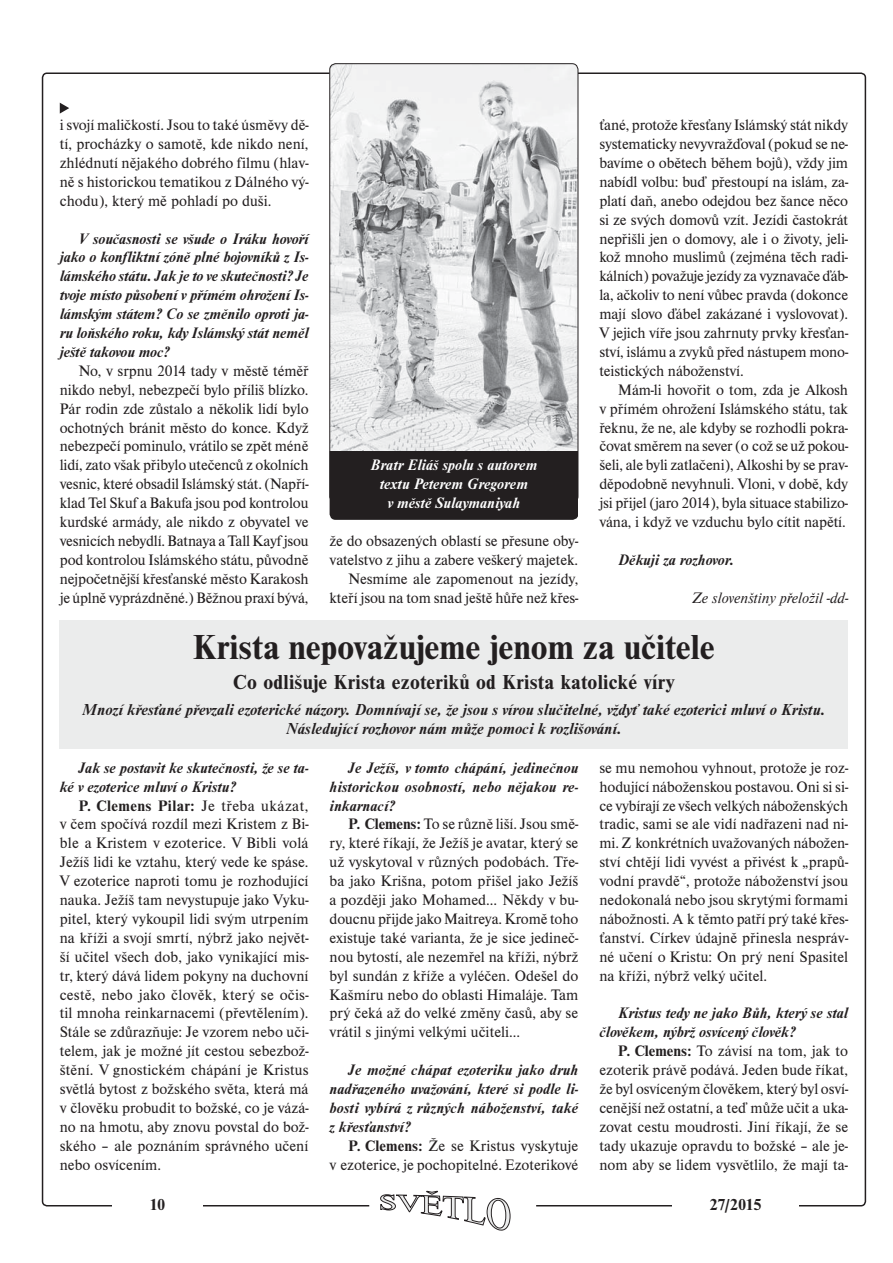
<style>
.page{position:relative;width:893px;height:1263px;background:#fff}
.page>*{position:absolute;margin:0;border:0;box-sizing:border-box;transform-origin:0 0}
.t1{font:700 36px "Nimbus Rom DEE";color:#231f20}
.t2{font:700 21px "Nimbus Rom DEE";letter-spacing:.01em;color:#231f20}
.t3{font:italic 700 16.5px/19.5px "Nimbus Rom DEE";color:#231f20;text-align:center}
.t4{font:700 16.5px "Nimbus Rom DEE";letter-spacing:-.025em;color:#231f20}
.t5{font:15.75px/18.9px "Nimbus Rom DEE";letter-spacing:-.005em;color:#231f20;text-align:justify}
.t6{font:italic 700 15.75px/18.9px "Nimbus Rom DEE";color:#231f20;text-align:justify}
.t7{font:italic 700 15.75px/18.9px "Nimbus Rom DEE";color:#fff;text-align:center}
.t8{font:italic 15.75px "Nimbus Rom DEE";color:#231f20}
.s1{font-weight:700}
</style>
<div class="page">
<svg style="left:380px;top:1191px;width:130px;height:40px"></svg>
<svg style="left:60px;top:103px;width:9px;height:11px"></svg>
<div style="left:60px;top:620px;width:788px;height:129px;background:#ebecec"></div>
<img style="left:330px;top:64px;width:248px;height:387px">
<div style="left:329px;top:451px;width:249px;height:69px;background:#231f20"></div>
<p class="t5" style="left:599px;top:117px;width:250px">ťané, protože křesťany Islámský stát nikdy systematicky nevyvražďoval (pokud se ne&shy;bavíme o obětech během bojů), vždy jim nabídl volbu: buď přestoupí na islám, za&shy;platí daň, anebo odejdou bez šance něco si ze svých domovů vzít. Jezídi častokrát nepřišli jen o domovy, ale i o životy, jeli&shy;kož mnoho muslimů (zejména těch radi&shy;kálních) považuje jezídy za vyznavače ďáb&shy;la, ačkoliv to není vůbec pravda (dokonce mají slovo ďábel zakázané i vyslovovat).<br>V jejich víře jsou zahrnuty prvky křesťan&shy;ství, islámu a zvyků před nástupem mono&shy;teistických náboženství.</p>
<p class="t5" style="left:599px;top:381px;width:250px;text-indent:19px">Mám-li hovořit o tom, zda je Alkosh v přímém ohrožení Islámského státu, tak řeknu, že ne, ale kdyby se rozhodli pokra&shy;čovat směrem na sever (o což se už pokou&shy;šeli, ale byli zatlačeni), Alkoshi by se prav&shy;děpodobně nevyhnuli. Vloni, v době, kdy jsi přijel (jaro 2014), byla situace stabilizo&shy;vána, i když ve vzduchu bylo cítit napětí.</p>
<p class="t6" style="left:618px;top:551px;width:117px">Děkuji za rozhovor.</p>
<p class="t8" style="left:692px;top:591px;width:158px">Ze slovenštiny přeložil -dd-</p>
<h1 class="t1" style="left:193px;top:633px;width:523px">Krista nepovažujeme jenom za učitele</h1>
<h2 class="t2" style="left:233px;top:674px;width:443px">Co odlišuje Krista ezoteriků od Krista katolické víry</h2>
<p class="t3" style="left:82px;top:701px;width:744px">Mnozí křesťané převzali ezoterické názory. Domnívají se, že jsou s vírou slučitelné, vždyť také ezoterici mluví o Kristu.<br>Následující rozhovor nám může pomoci k rozlišování.</p>
<p class="t6" style="left:60px;top:759px;width:250px;text-indent:19px">Jak se postavit ke skutečnosti, že se ta&shy;ké v ezoterice mluví o Kristu?</p>
<p class="t5" style="left:60px;top:797px;width:250px;text-indent:19px"><span class="s1">P. Clemens Pilar:</span> Je třeba ukázat, v čem spočívá rozdíl mezi Kristem z Bi&shy;ble a Kristem v ezoterice. V Bibli volá Ježíš lidi ke vztahu, který vede ke spáse.<br>V ezoterice naproti tomu je rozhodující nauka. Ježíš tam nevystupuje jako Vyku&shy;pitel, který vykoupil lidi svým utrpením na kříži a svojí smrtí, nýbrž jako největ&shy;ší učitel všech dob, jako vynikající mis&shy;tr, který dává lidem pokyny na duchovní cestě, nebo jako člověk, který se očis&shy;til mnoha reinkarnacemi (převtělením).<br>Stále se zdůrazňuje: Je vzorem nebo uči&shy;telem, jak je možné jít cestou sebezbož&shy;štění. V gnostickém chápání je Kristus světlá bytost z božského světa, která má v člověku probudit to božské, co je vázá&shy;no na hmotu, aby znovu povstal do bož&shy;ského – ale poznáním správného učení nebo osvícením.</p>
<p class="t5" style="left:60px;top:117px;width:250px">i svojí maličkostí. Jsou to také úsměvy dě&shy;tí, procházky o samotě, kde nikdo není, zhlédnutí nějakého dobrého filmu (hlav&shy;ně s historickou tematikou z Dálného vý&shy;chodu), který mě pohladí po duši.</p>
<p class="t6" style="left:60px;top:230px;width:250px;text-indent:19px">V současnosti se všude o Iráku hovoří jako o konfliktní zóně plné bojovníků z Is&shy;lámského státu. Jak je to ve skutečnosti? Je tvoje místo působení v přímém ohrožení Is&shy;lámským státem? Co se změnilo oproti ja&shy;ru loňského roku, kdy Islámský stát neměl ještě takovou moc?</p>
<p class="t5" style="left:60px;top:362px;width:250px;text-indent:19px">No, v srpnu 2014 tady v městě téměř nikdo nebyl, nebezpečí bylo příliš blízko.<br>Pár rodin zde zůstalo a několik lidí bylo ochotných bránit město do konce. Když nebezpečí pominulo, vrátilo se zpět méně lidí, zato však přibylo utečenců z okolních vesnic, které obsadil Islámský stát. (Napří&shy;klad Tel Skuf a Bakufa jsou pod kontrolou kurdské armády, ale nikdo z obyvatel ve vesnicích nebydlí. Batnaya a Tall Kayf jsou pod kontrolou Islámského státu, původně nejpočetnější křesťanské město Karakosh je úplně vyprázdněné.) Běžnou praxí bývá,</p>
<p class="t7" style="left:370px;top:457px;width:168px">Bratr Eliáš spolu s autorem textu Peterem Gregorem<br>v městě Sulaymaniyah</p>
<p class="t5" style="left:329px;top:533px;width:250px;text-align:right">že do obsazených oblastí se přesune oby&shy;vatelstvo z jihu a zabere veškerý majetek.<br>Nesmíme ale zapomenout na jezídy, kteří jsou na tom snad ještě hůře než křes-</p>
<p class="t5" style="left:599px;top:759px;width:250px">se mu nemohou vyhnout, protože je roz&shy;hodující náboženskou postavou. Oni si si&shy;ce vybírají ze všech velkých náboženských tradic, sami se ale vidí nadřazeni nad ni&shy;mi. Z konkrétních uvažovaných nábožen&shy;ství chtějí lidi vyvést a přivést k „prapů&shy;vodní pravdě“, protože náboženství jsou nedokonalá nebo jsou skrytými formami nábožnosti. A k těmto patří prý také křes&shy;ťanství. Církev údajně přinesla nespráv&shy;né učení o Kristu: On prý není Spasitel na kříži, nýbrž velký učitel.</p>
<p class="t6" style="left:599px;top:1005px;width:250px;text-indent:19px">Kristus tedy ne jako Bůh, který se stal člověkem, nýbrž osvícený člověk?</p>
<p class="t5" style="left:599px;top:1043px;width:250px;text-indent:19px"><span class="s1">P. Clemens:</span> To závisí na tom, jak to ezoterik právě podává. Jeden bude říkat, že byl osvíceným člověkem, který byl osví&shy;cenější než ostatní, a teď může učit a uka&shy;zovat cestu moudrosti. Jiní říkají, že se tady ukazuje opravdu to božské – ale je&shy;nom aby se lidem vysvětlilo, že mají ta-</p>
<p class="t6" style="left:329px;top:759px;width:250px;text-indent:19px">Je Ježíš, v tomto chápání, jedinečnou historickou osobností, nebo nějakou re&shy;inkarnací?</p>
<p class="t5" style="left:329px;top:816px;width:250px;text-indent:19px"><span class="s1">P. Clemens:</span> To se různě liší. Jsou smě&shy;ry, které říkají, že Ježíš je avatar, který se už vyskytoval v různých podobách. Tře&shy;ba jako Krišna, potom přišel jako Ježíš a později jako Mohamed… Někdy v bu&shy;doucnu přijde jako Maitreya. Kromě toho existuje také varianta, že je sice jedineč&shy;nou bytostí, ale nezemřel na kříži, nýbrž byl sundán z kříže a vyléčen. Odešel do Kašmíru nebo do oblasti Himaláje. Tam prý čeká až do velké změny časů, aby se vrátil s jinými velkými učiteli…</p>
<p class="t6" style="left:329px;top:1062px;width:250px;text-indent:19px">Je možné chápat ezoteriku jako druh nadřazeného uvažování, které si podle li&shy;bosti vybírá z různých náboženství, také z křesťanství?</p>
<p class="t5" style="left:329px;top:1137px;width:250px;text-align:right"><span class="s1">P. Clemens:</span> Že se Kristus vyskytuje<br>v ezoterice, je pochopitelné. Ezoterikové</p>
<p class="t4" style="left:149px;top:1198px;width:17px">10</p>
<p class="t4" style="left:709px;top:1198px;width:54px">27/2015</p>
</div>
